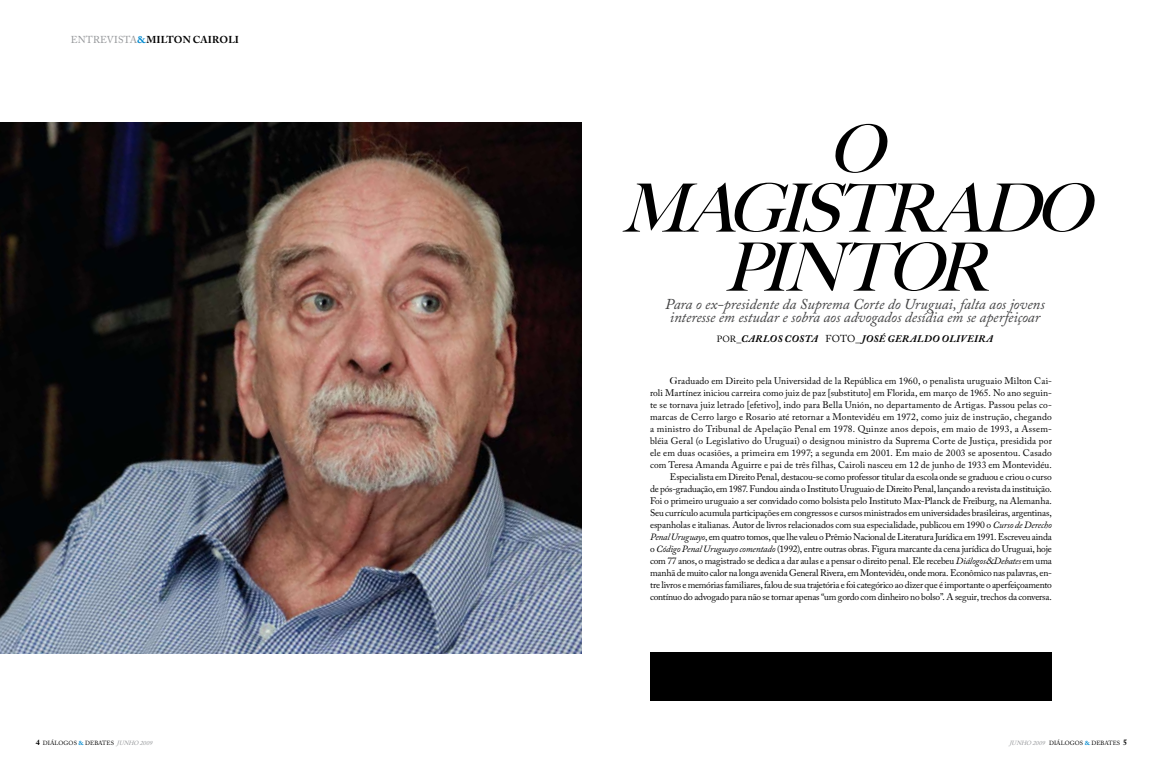
<style>
.page{position:relative;width:1163px;height:780px;background:#fff}
.page>*{position:absolute;margin:0;border:0;box-sizing:border-box;transform-origin:0 0}
.t1{font:italic 500 66.7px/59px "Big Caslon";color:#000;text-align:center}
.t2{font:italic 15px/13px "Adobe Caslon Pro";letter-spacing:-.005em;color:#414142;text-align:center}
.t3{font:italic 700 10px "Adobe Caslon Pro";letter-spacing:.025em;color:#000}
.t4{font:700 10px "Adobe Caslon Pro";letter-spacing:.015em;color:#000}
.t5{font:9.5px/12px "Adobe Caslon Pro";letter-spacing:-.01em;color:#000;text-align:right}
.t6{font:6px "Adobe Caslon Pro";letter-spacing:.015em;color:#000}
.s1{font-weight:400;color:#939598}
.s2{color:#0089cf}
.s3{font-weight:400;font-style:normal;font-size:9px}
.s4{font-weight:400;font-style:normal}
.s5{font-family:"Big Caslon";font-weight:500}
.s6{font-style:italic}
.s7{font-weight:700;font-size:8px}
.s8{font-weight:700;color:#0089cf}
.s9{font-style:italic;color:#939598}
</style>
<div class="page">
<div style="left:650px;top:652px;width:401px;height:49px;background:#000"></div>
<img style="left:0;top:123px;width:581px;height:530px">
<p class="t4" style="left:71px;top:34px;width:169px"><span class="s1">Entrevista</span><span class="s2">&amp;</span>MILTON CAIROLI</p>
<p class="t1" style="left:620px;top:120px;width:479px">O<br>MAGISTRADO<br>PINTOR</p>
<p class="t2" style="left:665px;top:298px;width:381px">Para o ex-presidente da Suprema Corte do Uruguai, falta aos jovens interesse em estudar e sobra aos advogados desídia em se aperfeiçoar</p>
<p class="t3" style="left:716px;top:333px;width:277px"><span class="s3">Por</span><span class="s4">_</span>CARLOS COSTA <span class="s4">Foto_</span>JOSÉ GERALDO OLIVEIRA</p>
<p class="t5" style="left:650px;top:375px;width:403px"><span class="s5">G</span>raduado em Direito pela Universidad de la República em 1960, o penalista uruguaio Milton Cai-<br>roli Martínez iniciou carreira como juiz de paz [substituto] em Florida, em março de 1965. No ano seguin&shy;te se tornava juiz letrado [efetivo], indo para Bella Unión, no departamento de Artigas. Passou pelas co&shy;marcas de Cerro largo e Rosario até retornar a Montevidéu em 1972, como juiz de instrução, chegando a ministro do Tribunal de Apelação Penal em 1978. Quinze anos depois, em maio de 1993, a Assem&shy;bléia Geral (o Legislativo do Uruguai) o designou ministro da Suprema Corte de Justiça, presidida por ele em duas ocasiões, a primeira em 1997; a segunda em 2001. Em maio de 2003 se aposentou. Casado com Teresa Amanda Aguirre e pai de três filhas, Cairoli nasceu em 12 de junho de 1933 em Montevidéu.<br>Especialista em Direito Penal, destacou-se como professor titular da escola onde se graduou e criou o curso<br>de pós-graduação, em 1987. Fundou ainda o Instituto Uruguaio de Direito Penal, lançando a revista da instituição.<br>Foi o primeiro uruguaio a ser convidado como bolsista pelo Instituto Max-Planck de Freiburg, na Alemanha.<br>Seu currículo acumula participações em congressos e cursos ministrados em universidades brasileiras, argentinas, espanholas e italianas. Autor de livros relacionados com sua especialidade, publicou em 1990 o <span class="s6">Curso de Derecho Penal Uruguayo</span>, em quatro tomos, que lhe valeu o Prêmio Nacional de Literatura Jurídica em 1991. Escreveu ainda o <span class="s6">Código Penal Uruguayo comentado</span> (1992), entre outras obras. Figura marcante da cena jurídica do Uruguai, hoje com 77 anos, o magistrado se dedica a dar aulas e a pensar o direito penal. Ele recebeu <span class="s6">Diálogos</span><span class="s6">&amp;</span><span class="s6">Debates</span> em uma manhã de muito calor na longa avenida General Rivera, em Montevidéu, onde mora. Econômico nas palavras, en&shy;tre livros e memórias familiares, falou de sua trajetória e foi categórico ao dizer que é importante o aperfeiçoamento contínuo do advogado para não se tornar apenas “um gordo com dinheiro no bolso”. A seguir, trechos da conversa.</p>
<p class="t6" style="left:36px;top:739px;width:121px"><span class="s7">4</span> diálogos <span class="s8">&amp;</span> Debates <span class="s9">JUNHO 2009</span></p>
<p class="t6" style="left:1009px;top:739px;width:119px"><span class="s9">JUNHO 2009</span> diálogos <span class="s8">&amp;</span> Debates <span class="s7">5</span></p>
</div>
